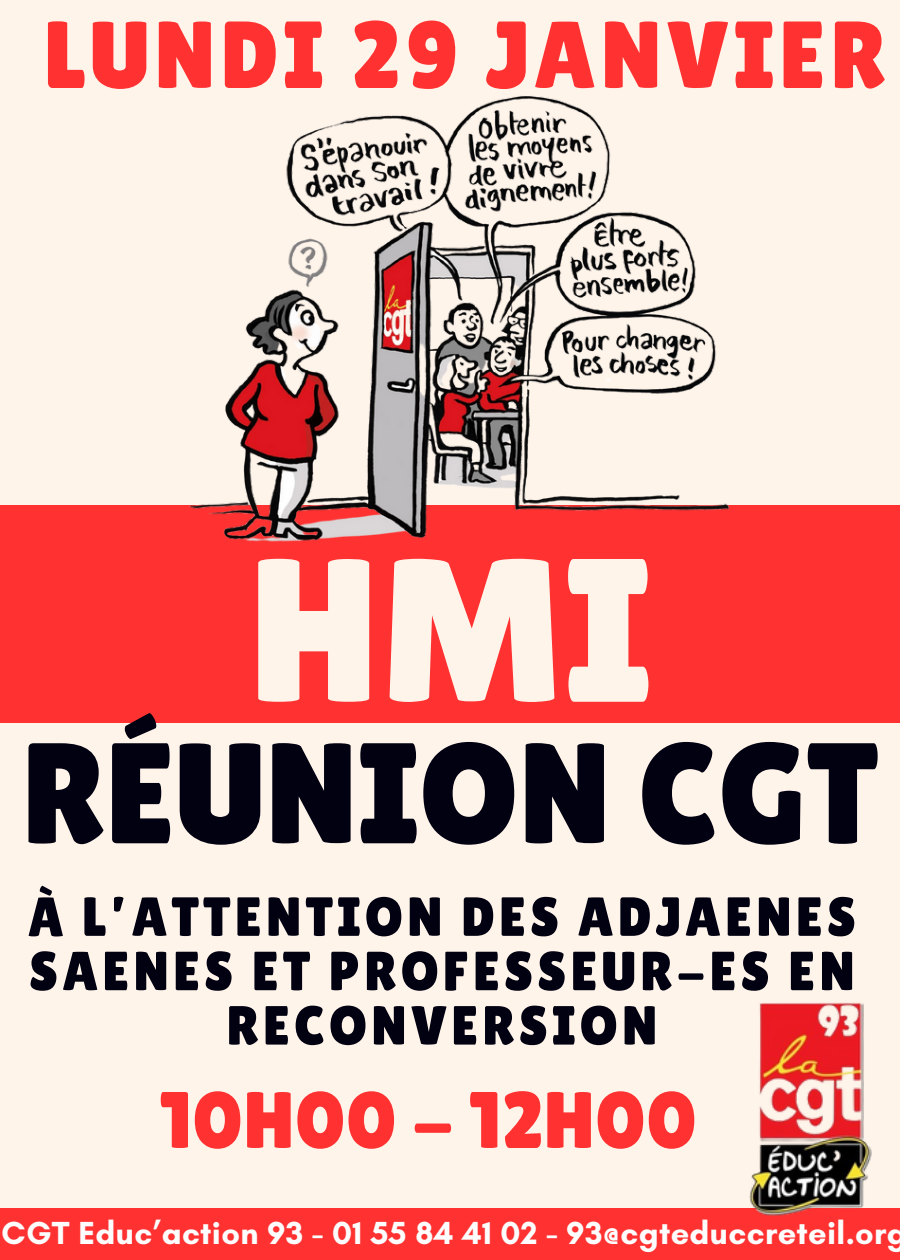
<style>
.page{position:relative;width:900px;height:1260px;background:#fff4ea}
.page>*{position:absolute;margin:0;border:0;box-sizing:border-box;transform-origin:0 0}
.t1{font:204px "Lilita One";color:#fff4ea}
.t2{font:143px "Lilita One";color:#010111}
.t3{font:95px "Lilita One";letter-spacing:.045em;color:#ff3131}
.t4{font:80px "Lilita One";color:#ff3131}
.t5{font:55px/54.5px "Lilita One";letter-spacing:.075em;color:#010111;text-align:center}
.t6{font:700 32.5px "Glacial Indifference";letter-spacing:.01em;color:#fdfdfd}
</style>
<div class="page">
<div style="left:0;top:505px;width:900px;height:217px;background:#ff3131"></div>
<div style="left:0;top:1208px;width:900px;height:52px;background:#ff3131"></div>
<img style="left:189px;top:96px;width:541px;height:446px">
<img style="left:749px;top:1003px;width:122px;height:213px">
<p class="t3" style="left:44px;top:0;width:844px">LUNDI 29 JANVIER</p>
<h3 class="t1" style="left:248px;top:513px;width:405px">HMI</h3>
<h1 class="t2" style="left:21px;top:711px;width:859px">RÉUNION CGT</h1>
<h4 class="t5" style="left:28px;top:889px;width:830px">À L’ATTENTION DES ADJAENES<br>SAENES ET PROFESSEUR-ES EN<br>RECONVERSION</h4>
<h2 class="t4" style="left:160px;top:1074px;width:539px">10H00 - 12H00</h2>
<h5 class="t6" style="left:2px;top:1213px;width:907px">CGT Educ’action 93 - 01 55 84 41 02 - 93@cgteduccreteil.org</h5>
</div>
